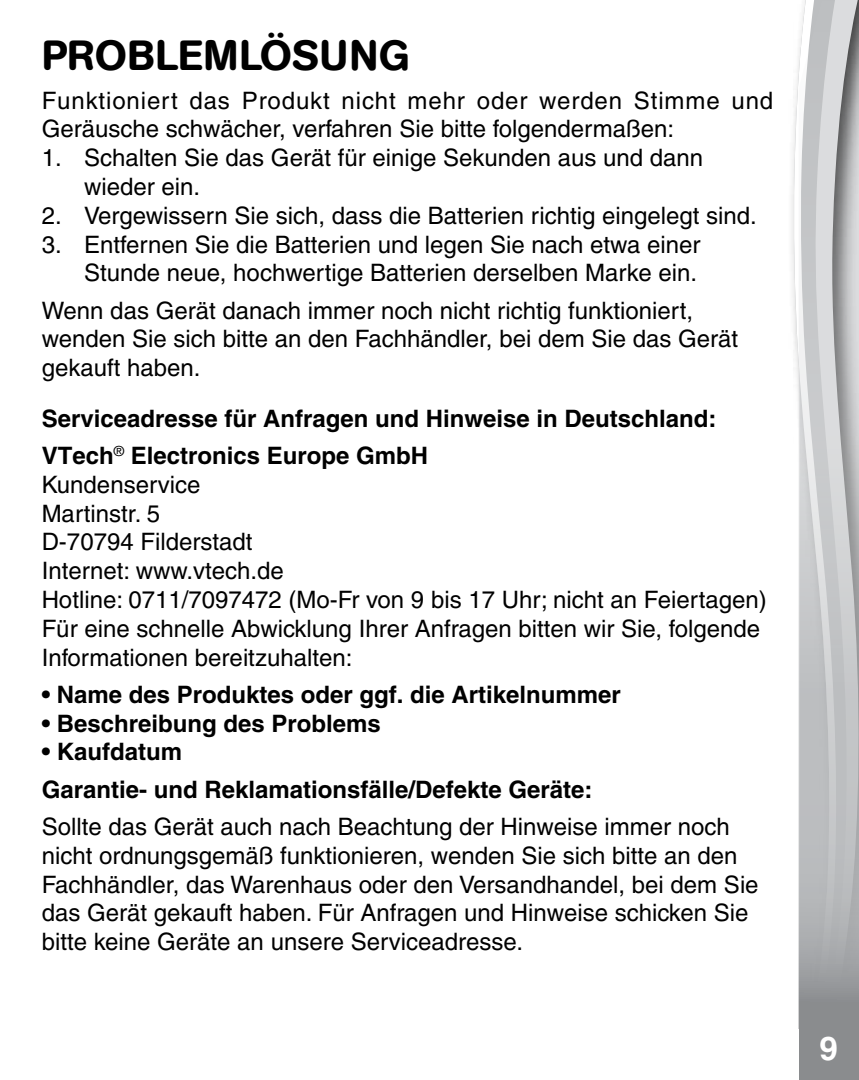
<style>
.page{position:relative;width:859px;height:1080px;background:#fff}
.page>*{position:absolute;margin:0;border:0;box-sizing:border-box;transform-origin:0 0}
.t1{font:500 42px "AG Book Rounded";letter-spacing:.02em;color:#000}
.t2{font:700 33px "Helvetica";color:#fff}
.t3{font:500 24px/28.8px "Helvetica";color:#000}
.t4{font:700 24px/37.2px "Helvetica";color:#000}
</style>
<div class="page">
<svg style="left:793px;top:55px;width:6px;height:974px"></svg>
<svg style="left:799px;top:0;width:60px;height:1080px;background:#bdbec0"></svg>
<h1 class="t1" style="left:42px;top:31px;width:370px">PROBLEMLÖSUNG</h1>
<p class="t3" style="left:42px;top:86px;width:733px">Funktioniert das Produkt nicht mehr oder werden Stimme und<br>Geräusche schwächer, verfahren Sie bitte folgendermaßen:</p>
<p class="t3" style="left:84px;top:143px;width:621px;text-indent:-43px">1. Schalten Sie das Gerät für einige Sekunden aus und dann wieder ein.</p>
<p class="t3" style="left:42px;top:201px;width:717px">2. Vergewissern Sie sich, dass die Batterien richtig eingelegt sind.</p>
<p class="t3" style="left:42px;top:230px;width:660px;text-align:right">3. Entfernen Sie die Batterien und legen Sie nach etwa einer<br>Stunde neue, hochwertige Batterien derselben Marke ein.</p>
<p class="t3" style="left:42px;top:296px;width:698px">Wenn das Gerät danach immer noch nicht richtig funktioniert, wenden Sie sich bitte an den Fachhändler, bei dem Sie das Gerät gekauft haben.</p>
<p class="t4" style="left:42px;top:399px;width:676px">Serviceadresse für Anfragen und Hinweise in Deutschland:<br>VTech<sup>®</sup> Electronics Europe GmbH</p>
<p class="t3" style="left:42px;top:470px;width:727px">Kundenservice<br>Martinstr. 5<br>D-70794 Filderstadt<br>Internet: www.vtech.de<br>Hotline: 0711/7097472 (Mo-Fr von 9 bis 17 Uhr; nicht an Feiertagen)<br>Für eine schnelle Abwicklung Ihrer Anfragen bitten wir Sie, folgende Informationen bereitzuhalten:</p>
<p class="t4" style="left:42px;top:675px;width:581px">• Name des Produktes oder ggf. die Artikelnummer</p>
<p class="t4" style="left:42px;top:704px;width:341px">• Beschreibung des Problems</p>
<p class="t4" style="left:42px;top:733px;width:552px">• Kaufdatum<br>Garantie- und Reklamationsfälle/Defekte Geräte:</p>
<p class="t3" style="left:42px;top:812px;width:718px">Sollte das Gerät auch nach Beachtung der Hinweise immer noch nicht ordnungsgemäß funktionieren, wenden Sie sich bitte an den Fachhändler, das Warenhaus oder den Versandhandel, bei dem Sie das Gerät gekauft haben. Für Anfragen und Hinweise schicken Sie bitte keine Geräte an unsere Serviceadresse.</p>
<h2 class="t2" style="left:820px;top:1025px;width:25px">9 <sup>9</sup>9</h2>
</div>
